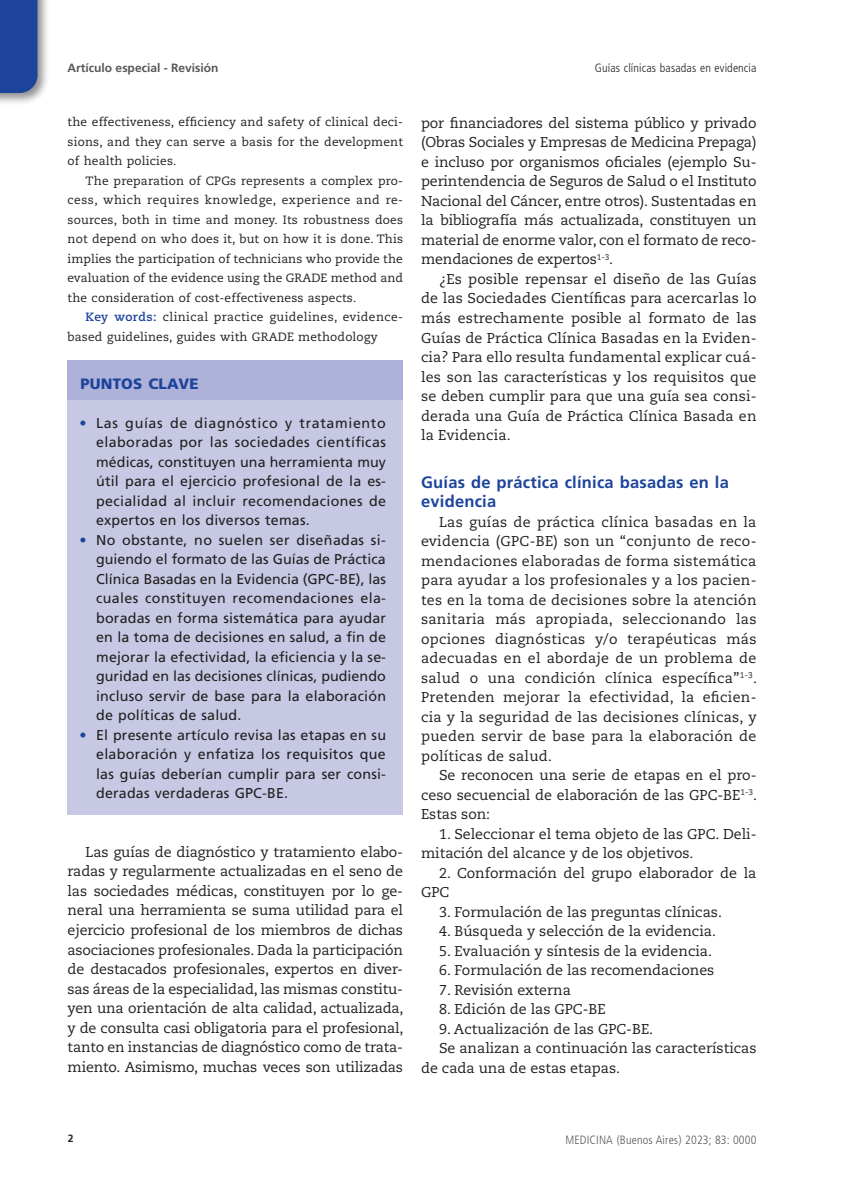
<style>
.page{position:relative;width:851px;height:1191px;background:#fff}
.page>*{position:absolute;margin:0;border:0;box-sizing:border-box;transform-origin:0 0}
.subtit-texto{font:700 16.5px/19.5px "Frutiger LT Std";letter-spacing:.015em;color:#1d449b}
.subtit-Puntos_clave{font:900 15px "Frutiger LT Std";letter-spacing:.015em;color:#1d449b}
.texto1{font:14.25px/19.5px "Caecilia LT Std";color:#231f20;text-align:justify}
.texto-Pto_clave{font:14.25px/19.5px "Frutiger LT Std";letter-spacing:.015em;color:#231f20;text-align:justify}
.abstract-1{font:12px/19.5px "Caecilia LT Std";letter-spacing:.015em;color:#231f20;text-align:justify}
.abstract{font:12px/19.5px "Caecilia LT Std";letter-spacing:.015em;color:#231f20}
.t1{font:300 condensed 12px "Frutiger LT Std";letter-spacing:.01em;color:#57585a}
.t2{font:300 condensed 12px "Frutiger LT Std";letter-spacing:.01em;color:#231f20}
.t3{font:700 12px "Frutiger LT Std";color:#57585a}
.t4{font:700 10.5px "Frutiger LT Std";color:#231f20}
.s1{font-weight:700;color:#1d449b}
.s2{color:#1d449b}
</style>
<div class="page">
<div style="left:0;top:0;width:50px;height:105px;background:#231f20;opacity:.5"></div>
<div style="left:0;top:0;width:38px;height:93px;background:#1d449b"></div>
<div style="left:68px;top:360px;width:335px;height:32px;background:#aeb1d8"></div>
<div style="left:68px;top:380px;width:335px;height:32px;background:#aeb1d8"></div>
<div style="left:68px;top:400px;width:335px;height:141px;background:#c7c9e4"></div>
<div style="left:68px;top:517px;width:335px;height:219px;background:#c7c9e4"></div>
<div style="left:68px;top:712px;width:335px;height:102px;background:#c7c9e4"></div>
<p class="t3" style="left:68px;top:61px;width:152px">Artículo especial - Revisión</p>
<p class="t2" style="left:594px;top:61px;width:163px">Guías clínicas basadas en evidencia</p>
<p class="abstract-1" style="left:68px;top:112px;width:337px">the effectiveness, efficiency and safety of clinical deci&shy;sions, and they can serve a basis for the development of health policies.</p>
<p class="abstract-1" style="left:68px;top:171px;width:337px;text-indent:18px">The preparation of CPGs represents a complex pro&shy;cess, which requires knowledge, experience and re&shy;sources, both in time and money. Its robustness does not depend on who does it, but on how it is done. This implies the participation of technicians who provide the evaluation of the evidence using the GRADE method and the consideration of cost-effectiveness aspects.</p>
<p class="abstract" style="left:68px;top:307px;width:337px;text-indent:18px"><span class="s1">Key words:</span> clinical practice guidelines, evidence&shy;based guidelines, guides with GRADE methodology</p>
<p class="subtit-Puntos_clave" style="left:80px;top:374px;width:120px">PUNTOS CLAVE</p>
<p class="texto-Pto_clave" style="left:96px;top:413px;width:291px;text-indent:-17px"><span class="s2">•</span> Las guías de diagnóstico y tratamiento elaboradas por las sociedades científicas médicas, constituyen una herramienta muy útil para el ejercicio profesional de la es&shy;pecialidad al incluir recomendaciones de expertos en los diversos temas.</p>
<p class="texto-Pto_clave" style="left:96px;top:530px;width:291px;text-indent:-17px"><span class="s2">•</span> No obstante, no suelen ser diseñadas si&shy;guiendo el formato de las Guías de Práctica Clínica Basadas en la Evidencia (GPC-BE), las cuales constituyen recomendaciones ela&shy;boradas en forma sistemática para ayudar en la toma de decisiones en salud, a fin de mejorar la efectividad, la eficiencia y la se&shy;guridad en las decisiones clínicas, pudiendo incluso servir de base para la elaboración de políticas de salud.</p>
<p class="texto-Pto_clave" style="left:96px;top:725px;width:291px;text-indent:-17px"><span class="s2">•</span> El presente artículo revisa las etapas en su elaboración y enfatiza los requisitos que las guías deberían cumplir para ser consi&shy;deradas verdaderas GPC-BE.</p>
<p class="texto1" style="left:68px;top:842px;width:337px;text-indent:18px">Las guías de diagnóstico y tratamiento elabo&shy;radas y regularmente actualizadas en el seno de las sociedades médicas, constituyen por lo ge&shy;neral una herramienta se suma utilidad para el ejercicio profesional de los miembros de dichas asociaciones profesionales. Dada la participación de destacados profesionales, expertos en diver&shy;sas áreas de la especialidad, las mismas constitu&shy;yen una orientación de alta calidad, actualizada, y de consulta casi obligatoria para el profesional, tanto en instancias de diagnóstico como de trata&shy;miento. Asimismo, muchas veces son utilizadas</p>
<p class="texto1" style="left:421px;top:113px;width:337px">por financiadores del sistema público y privado (Obras Sociales y Empresas de Medicina Prepaga) e incluso por organismos oficiales (ejemplo Su&shy;perintendencia de Seguros de Salud o el Instituto Nacional del Cáncer, entre otros). Sustentadas en la bibliografía más actualizada, constituyen un material de enorme valor, con el formato de reco&shy;mendaciones de expertos<sup>1-3</sup>.</p>
<p class="texto1" style="left:421px;top:269px;width:337px;text-indent:18px">¿Es posible repensar el diseño de las Guías de las Sociedades Científicas para acercarlas lo más estrechamente posible al formato de las Guías de Práctica Clínica Basadas en la Eviden&shy;cia? Para ello resulta fundamental explicar cuá&shy;les son las características y los requisitos que se deben cumplir para que una guía sea consi&shy;derada una Guía de Práctica Clínica Basada en la Evidencia.</p>
<p class="subtit-texto" style="left:421px;top:472px;width:309px">Guías de práctica clínica basadas en la evidencia</p>
<p class="texto1" style="left:421px;top:512px;width:337px;text-indent:18px">Las guías de práctica clínica basadas en la evidencia (GPC-BE) son un “conjunto de reco&shy;mendaciones elaboradas de forma sistemática para ayudar a los profesionales y a los pacien&shy;tes en la toma de decisiones sobre la atención sanitaria más apropiada, seleccionando las opciones diagnósticas y/o terapéuticas más adecuadas en el abordaje de un problema de salud o una condición clínica específica”<sup>1-3</sup>.<br>Pretenden mejorar la efectividad, la eficien&shy;cia y la seguridad de las decisiones clínicas, y pueden servir de base para la elaboración de políticas de salud.</p>
<p class="texto1" style="left:421px;top:765px;width:337px;text-indent:18px">Se reconocen una serie de etapas en el pro&shy;ceso secuencial de elaboración de las GPC-BE<sup>1-3</sup>.<br>Estas son:</p>
<p class="texto1" style="left:421px;top:824px;width:337px;text-indent:18px">1. Seleccionar el tema objeto de las GPC. Deli&shy;mitación del alcance y de los objetivos.</p>
<p class="texto1" style="left:421px;top:863px;width:337px;text-indent:18px">2. Conformación del grupo elaborador de la<br>GPC</p>
<p class="texto1" style="left:439px;top:902px;width:284px">3. Formulación de las preguntas clínicas.</p>
<p class="texto1" style="left:439px;top:921px;width:278px">4. Búsqueda y selección de la evidencia.</p>
<p class="texto1" style="left:439px;top:941px;width:274px">5. Evaluación y síntesis de la evidencia.</p>
<p class="texto1" style="left:439px;top:960px;width:277px">6. Formulación de las recomendaciones</p>
<p class="texto1" style="left:439px;top:980px;width:133px">7. Revisión externa</p>
<p class="texto1" style="left:439px;top:999px;width:168px">8. Edición de las GPC-BE</p>
<p class="texto1" style="left:439px;top:1019px;width:216px">9. Actualización de las GPC-BE.</p>
<p class="texto1" style="left:421px;top:1038px;width:337px;text-indent:18px">Se analizan a continuación las características de cada una de estas etapas.</p>
<p class="t4" style="left:68px;top:1132px;width:7px">2</p>
<p class="t1" style="left:565px;top:1132px;width:192px">MEDICINA (Buenos Aires) 2023; 83: 0000</p>
</div>
